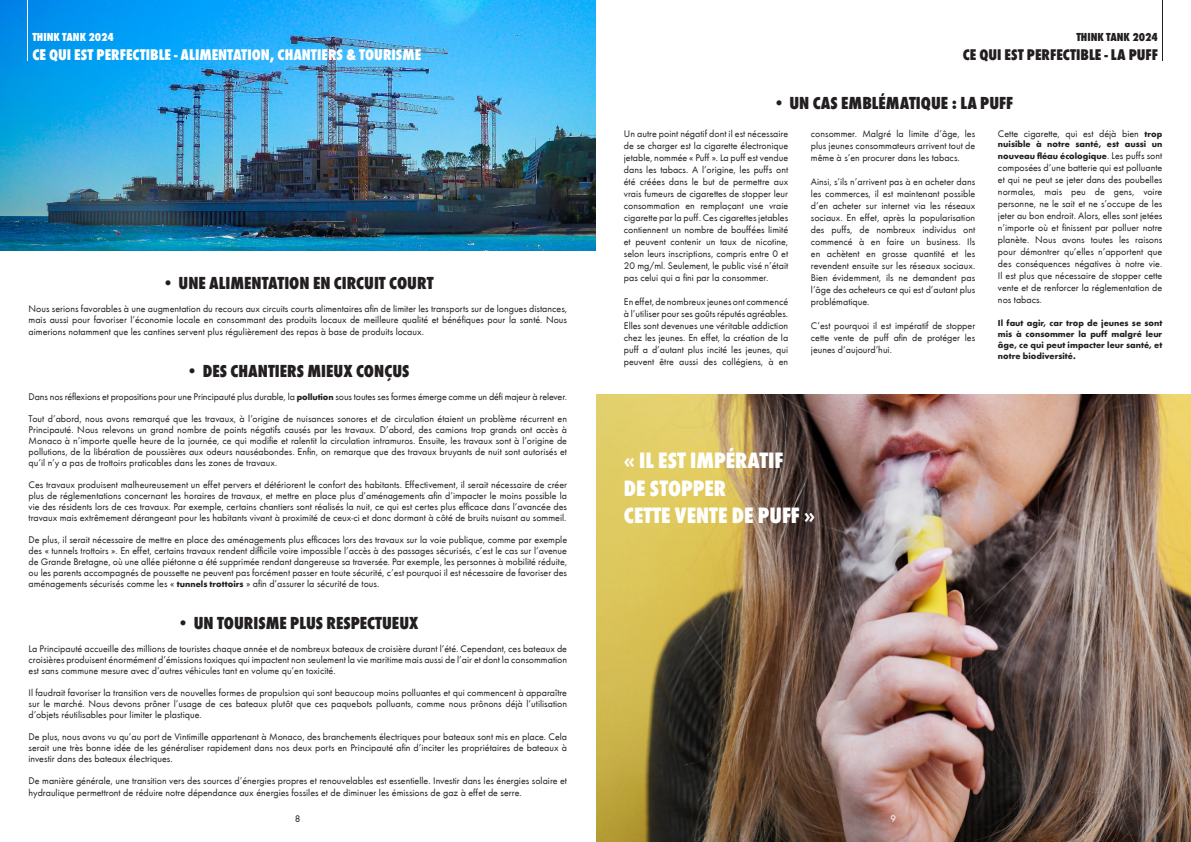
<style>
.page{position:relative;width:1191px;height:842px;background:#fff}
.page>*{position:absolute;margin:0;border:0;box-sizing:border-box;transform-origin:0 0}
.pagina{font:800 23px "Futura Round Cond";color:#fff}
.pagina-2{font:800 18px "Futura Round Cond";color:#231f20}
.pagina-3{font:800 16px "Futura Round Cond";color:#fff}
.pagina-4{font:800 16px "Futura Round Cond";color:#231f20}
.pagina-5{font:800 12px "Futura Round Cond";color:#fff}
.pagina-6{font:800 12px "Futura Round Cond";color:#231f20}
.pagina-7{font:10px/12px "Futura Round";color:#231f20;text-align:justify}
.t1{font:10px "Futura Round";color:#fff}
.pagina-8{font:700 9px/10.8px "Futura Round";color:#231f20}
.s1{font-family:"Futura Round";font-weight:400}
.s2{font-weight:700;font-size:9px}
.s3{font-weight:400;font-size:10px}
</style>
<div class="page">
<img style="left:0;top:0;width:595px;height:251px">
<img style="left:596px;top:394px;width:595px;height:448px">
<hr style="left:28px;top:0;width:1px;height:60px;background:#fff">
<hr style="left:1162px;top:0;width:1px;height:60px;background:#231f20">
<p class="pagina-5" style="left:32px;top:29px;width:83px">THINK TANK 2024</p>
<p class="pagina-3" style="left:32px;top:44px;width:390px">CE QUI EST PERFECTIBLE - ALIMENTATION, CHANTIERS &amp; TOURISME</p>
<p class="pagina-2" style="left:162px;top:270px;width:273px"><span class="s1">•</span> UNE ALIMENTATION EN CIRCUIT COURT</p>
<p class="pagina-7" style="left:29px;top:302px;width:540px;line-height:11px">Nous serions favorables à une augmentation du recours aux circuits courts alimentaires afin de limiter les transports sur de longues distances, mais aussi pour favoriser l’économie locale en consommant des produits locaux de meilleure qualité et bénéfiques pour la santé. Nous</p>
<p class="pagina-7" style="left:29px;top:324px;width:397px">aimerions notamment que les cantines servent plus régulièrement des repas à base de produits locaux.</p>
<p class="pagina-2" style="left:186px;top:358px;width:225px"><span class="s1">•</span> DES CHANTIERS MIEUX CONÇUS</p>
<p class="pagina-7" style="left:29px;top:389px;width:540px">Dans nos réflexions et propositions pour une Principauté plus durable, la <span class="s2">pollution</span> sous toutes ses formes émerge comme un défi majeur à relever.</p>
<p class="pagina-7" style="left:29px;top:412px;width:540px;line-height:11px">Tout d’abord, nous avons remarqué que les travaux, à l’origine de nuisances sonores et de circulation étaient un problème récurrent en Principauté. Nous relevons un grand nombre de points négatifs causés par les travaux. D’abord, des camions trop grands ont accès à Monaco à n’importe quelle heure de la journée, ce qui modifie et ralentit la circulation intramuros. Ensuite, les travaux sont à l’origine de pollutions, de la libération de poussières aux odeurs nauséabondes. Enfin, on remarque que des travaux bruyants de nuit sont autorisés et qu’il n’y a pas de trottoirs praticables dans les zones de travaux.</p>
<p class="pagina-7" style="left:29px;top:478px;width:540px;line-height:11px">Ces travaux produisent malheureusement un effet pervers et détériorent le confort des habitants. Effectivement, il serait nécessaire de créer plus de réglementations concernant les horaires de travaux, et mettre en place plus d’aménagements afin d’impacter le moins possible la vie des résidents lors de ces travaux. Par exemple, certains chantiers sont réalisés la nuit, ce qui est certes plus efficace dans l’avancée des travaux mais extrêmement dérangeant pour les habitants vivant à proximité de ceux-ci et donc dormant à côté de bruits nuisant au sommeil.</p>
<p class="pagina-7" style="left:29px;top:533px;width:540px;line-height:11px">De plus, il serait nécessaire de mettre en place des aménagements plus efficaces lors des travaux sur la voie publique, comme par exemple des « tunnels trottoirs ». En effet, certains travaux rendent difficile voire impossible l’accès à des passages sécurisés, c’est le cas sur l’avenue de Grande Bretagne, où une allée piétonne a été supprimée rendant dangereuse sa traversée. Par exemple, les personnes à mobilité réduite, ou les parents accompagnés de poussette ne peuvent pas forcément passer en toute sécurité, c’est pourquoi il est nécessaire de favoriser des aménagements sécurisés comme les « <span class="s2">tunnels trottoirs</span> » afin d’assurer la sécurité de tous.</p>
<p class="pagina-2" style="left:177px;top:610px;width:243px"><span class="s1">•</span> UN TOURISME PLUS RESPECTUEUX</p>
<p class="pagina-7" style="left:29px;top:642px;width:540px;line-height:11px">La Principauté accueille des millions de touristes chaque année et de nombreux bateaux de croisière durant l’été. Cependant, ces bateaux de croisières produisent énormément d’émissions toxiques qui impactent non seulement la vie maritime mais aussi de l’air et dont la consommation est sans commune mesure avec d’autres véhicules tant en volume qu’en toxicité.</p>
<p class="pagina-7" style="left:29px;top:686px;width:540px;line-height:11px">Il faudrait favoriser la transition vers de nouvelles formes de propulsion qui sont beaucoup moins polluantes et qui commencent à apparaître sur le marché. Nous devons prôner l’usage de ces bateaux plutôt que ces paquebots polluants, comme nous prônons déjà l’utilisation d’objets réutilisables pour limiter le plastique.</p>
<p class="pagina-7" style="left:29px;top:730px;width:540px;line-height:11px">De plus, nous avons vu qu’au port de Vintimille appartenant à Monaco, des branchements électriques pour bateaux sont mis en place. Cela serait une très bonne idée de les généraliser rapidement dans nos deux ports en Principauté afin d’inciter les propriétaires de bateaux à investir dans des bateaux électriques.</p>
<p class="pagina-7" style="left:29px;top:773px;width:540px">De manière générale, une transition vers des sources d’énergies propres et renouvelables est essentielle. Investir dans les énergies solaire et hydraulique permettront de réduire notre dépendance aux énergies fossiles et de diminuer les émissions de gaz à effet de serre.</p>
<p class="pagina-7" style="left:295px;top:812px;width:7px">8</p>
<p class="pagina-6" style="left:1076px;top:29px;width:83px">THINK TANK 2024</p>
<p class="pagina-4" style="left:962px;top:44px;width:197px">CE QUI EST PERFECTIBLE - LA PUFF</p>
<p class="pagina-2" style="left:773px;top:91px;width:242px"><span class="s1">•</span> UN CAS EMBLÉMATIQUE : LA PUFF</p>
<p class="pagina-7" style="left:624px;top:127px;width:166px">Un autre point négatif dont il est nécessaire de se charger est la cigarette électronique jetable, nommée « Puff ». La puff est vendue dans les tabacs. A l’origine, les puffs ont été créées dans le but de permettre aux vrais fumeurs de cigarettes de stopper leur consommation en remplaçant une vraie cigarette par la puff. Ces cigarettes jetables contiennent un nombre de bouffées limité et peuvent contenir un taux de nicotine, selon leurs inscriptions, compris entre 0 et 20 mg/ml. Seulement, le public visé n’était pas celui qui a fini par la consommer.</p>
<p class="pagina-7" style="left:624px;top:295px;width:166px">En effet, de nombreux jeunes ont commencé à l’utiliser pour ses goûts réputés agréables.<br>Elles sont devenues une véritable addiction chez les jeunes. En effet, la création de la puff a d’autant plus incité les jeunes, qui peuvent être aussi des collégiens, à en</p>
<p class="pagina-7" style="left:811px;top:127px;width:166px">consommer. Malgré la limite d’âge, les plus jeunes consommateurs arrivent tout de même à s’en procurer dans les tabacs.</p>
<p class="pagina-7" style="left:811px;top:175px;width:166px">Ainsi, s’ils n’arrivent pas à en acheter dans les commerces, il est maintenant possible d’en acheter sur internet via les réseaux sociaux. En effet, après la popularisation des puffs, de nombreux individus ont commencé à en faire un business. Ils en achètent en grosse quantité et les revendent ensuite sur les réseaux sociaux.<br>Bien évidemment, ils ne demandent pas l’âge des acheteurs ce qui est d’autant plus problématique.</p>
<p class="pagina-7" style="left:811px;top:319px;width:166px">C’est pourquoi il est impératif de stopper cette vente de puff afin de protéger les jeunes d’aujourd’hui.</p>
<p class="pagina-7" style="left:998px;top:127px;width:166px">Cette cigarette, qui est déjà bien <span class="s2">trop</span></p>
<p class="pagina-8" style="left:998px;top:138px;width:166px;line-height:12px">nuisible à notre santé, est aussi un nouveau fléau écologique<span class="s3">. Les puffs sont</span></p>
<p class="pagina-7" style="left:998px;top:161px;width:166px">composées d’une batterie qui est polluante et qui ne peut se jeter dans des poubelles normales, mais peu de gens, voire personne, ne le sait et ne s’occupe de les jeter au bon endroit. Alors, elles sont jetées n’importe où et finissent par polluer notre planète. Nous avons toutes les raisons pour démontrer qu’elles n’apportent que des conséquences négatives à notre vie.<br>Il est plus que nécessaire de stopper cette vente et de renforcer la réglementation de nos tabacs.</p>
<p class="pagina-8" style="left:998px;top:317px;width:166px;text-align:justify">Il faut agir, car trop de jeunes se sont mis à consommer la puff malgré leur âge, ce qui peut impacter leur santé, et notre biodiversité.</p>
<p class="pagina" style="left:624px;top:444px;width:161px">« IL EST IMPÉRATIF</p>
<p class="pagina" style="left:624px;top:472px;width:104px">DE STOPPER</p>
<p class="pagina" style="left:624px;top:500px;width:193px">CETTE VENTE DE PUFF »</p>
<p class="t1" style="left:890px;top:811px;width:7px">9</p>
</div>
